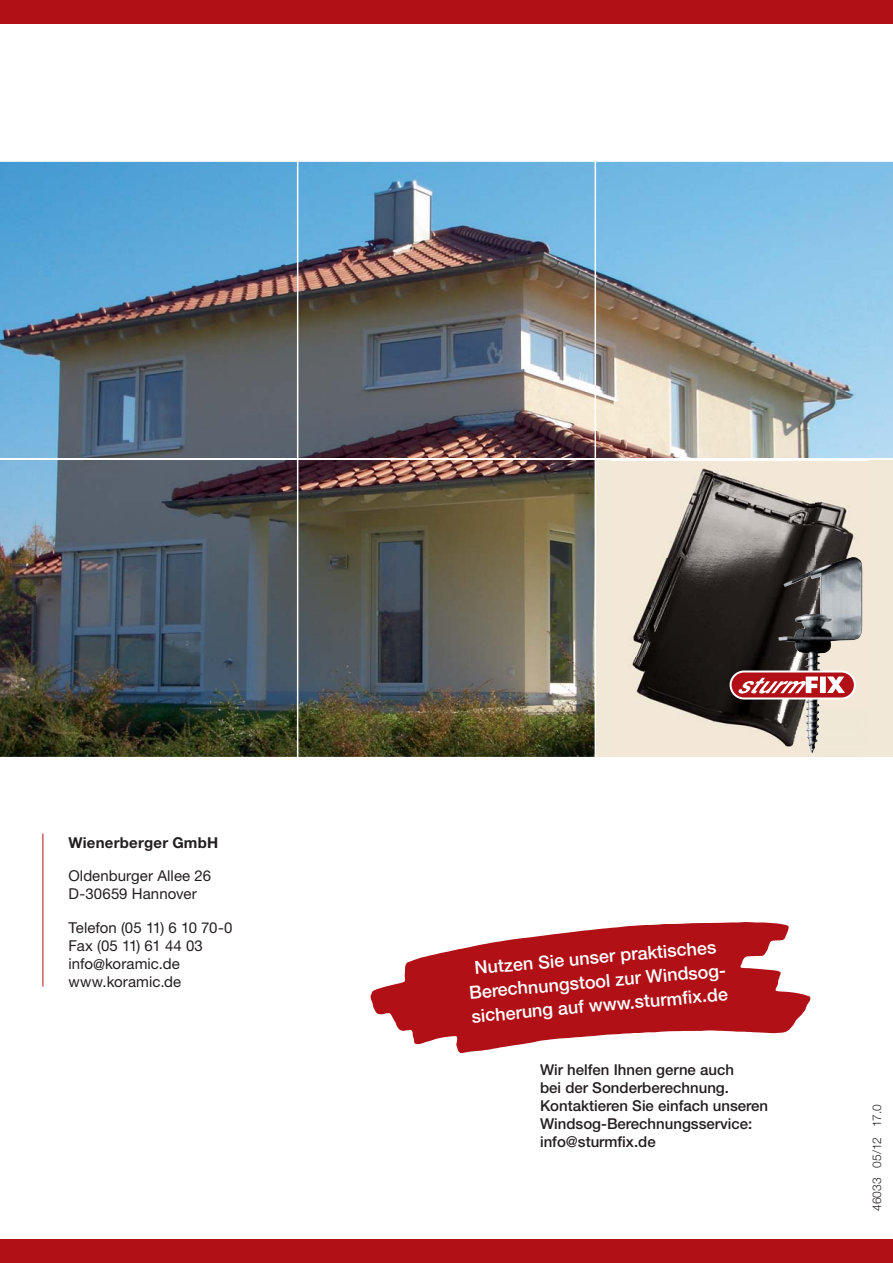
<style>
.page{position:relative;width:893px;height:1263px;background:#fff}
.page>*{position:absolute;margin:0;border:0;box-sizing:border-box;transform-origin:0 0}
.t1{font:500 18px/24px "Helvetica Neue";color:#fff;text-align:center}
.t2{font:500 15px/18px "Helvetica Neue";color:#231f20}
.t3{font:15px/18px "Helvetica Neue";letter-spacing:.005em;color:#231f20}
.t4{font:700 15px "Helvetica Neue";letter-spacing:.015em;color:#231f20}
.t5{font:300 12px "Helvetica Neue";color:#231f20}
</style>
<div class="page">
<div style="left:0;top:0;width:893px;height:23px;background:#b01016"></div>
<div style="left:0;top:1239px;width:893px;height:24px;background:#b01016"></div>
<hr style="left:43px;top:833px;width:1px;height:153px;background:#b01016">
<img style="left:0;top:162px;width:893px;height:595px">
<div style="left:595px;top:459px;width:298px;height:298px;background:#f1e8d7"></div>
<hr style="left:595px;top:162px;width:1px;height:595px;background:#fff">
<hr style="left:297px;top:162px;width:1px;height:595px;background:#fff">
<hr style="left:0;top:458px;width:893px;height:2px;background:#fff">
<svg style="left:370px;top:922px;width:441px;height:131px;fill:#b01016"></svg>
<img style="left:612px;top:460px;width:254px;height:288px">
<img style="left:805px;top:655px;width:15px;height:98px">
<svg style="left:730px;top:670px;width:126px;height:29px"></svg>
<div style="left:732px;top:672px;width:122px;height:25px;background:#b01016;border-radius:12px"></div>
<svg style="left:738px;top:676px;width:107px;height:17px"></svg>
<p class="t4" style="left:68px;top:837px;width:151px">Wienerberger GmbH</p>
<p class="t3" style="left:68px;top:868px;width:144px">Oldenburger Allee 26<br>D-30659 Hannover</p>
<p class="t3" style="left:68px;top:920px;width:166px">Telefon (05 11) 6 10 70-0<br>Fax (05 11) 61 44 03 info@koramic.de www.koramic.de</p>
<p class="t1" style="left:466px;top:958px;width:259px;rotate:-5deg">Nutzen Sie unser praktisches<br>Berechnungs tool zur Windsog - sicherung auf www.sturmfi x.de</p>
<p class="t2" style="left:540px;top:1062px;width:230px">Wir helfen Ihnen gerne auch<br>bei der Sonderberechnung.<br>Kontaktieren Sie einfach unseren<br>Windsog-Berechnungsservice: info@sturmfix.de</p>
<p class="t5" style="left:873px;top:1211px;width:109px;rotate:-90deg">46033 05/12 17.0</p>
</div>
